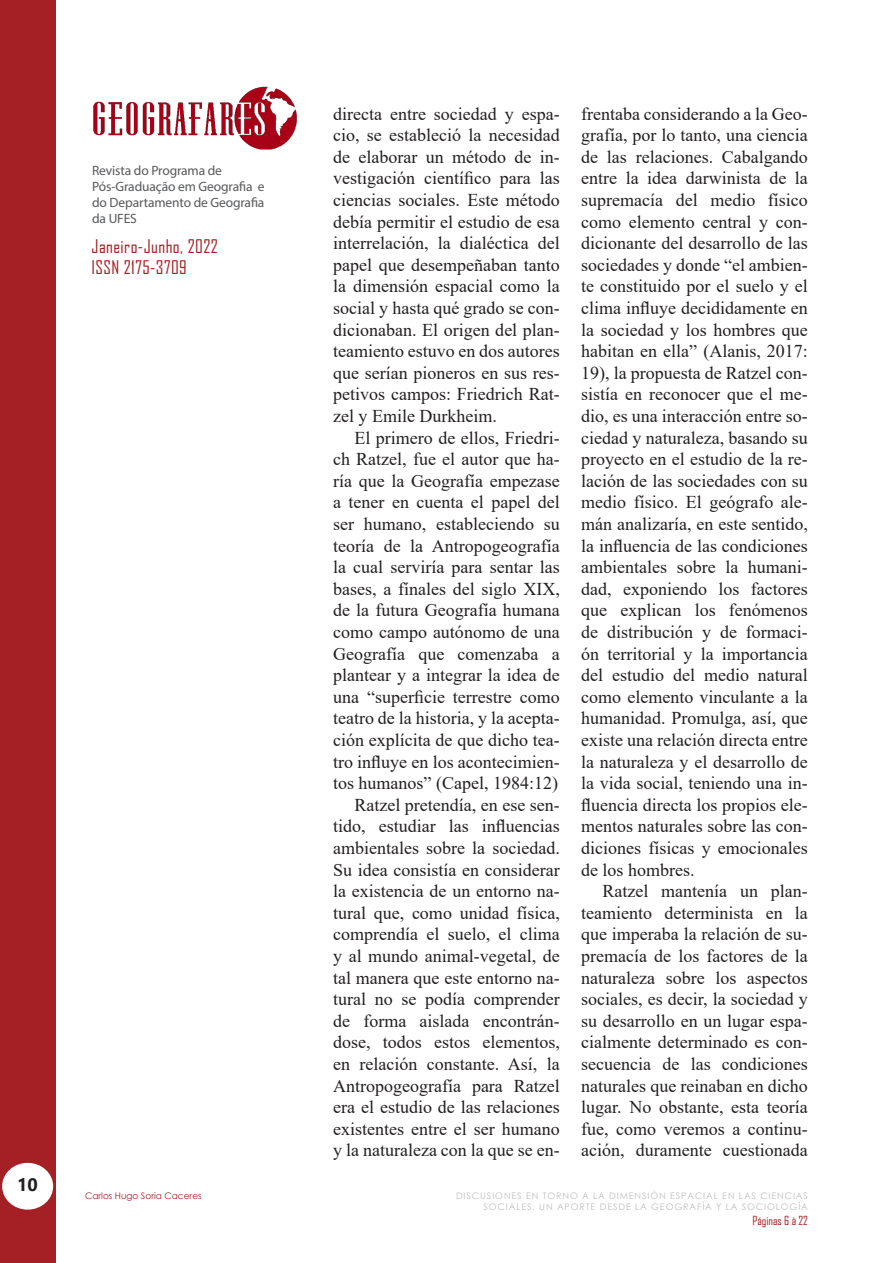
<style>
.page{position:relative;width:893px;height:1263px;background:#fff}
.page>*{position:absolute;margin:0;border:0;box-sizing:border-box;transform-origin:0 0}
.Corpo_do_Texto_Ofici{font:18px/21.6px "Times New Roman";color:#231f20;text-align:justify}
.t1{font:18px/21.6px "Agency FB";letter-spacing:.025em;color:#a52025}
.t2{font:700 18px "Segoe UI";color:#231f20}
.t3{font:13.5px/16.2px "Myriad Pro";letter-spacing:-.01em;color:#57585a}
.t4{font:12px "Agency FB";color:#a52025}
.t5{font:9px/10.8px "Century Gothic";letter-spacing:.1em;color:#bcbdc0;text-align:right}
.t6{font:9px "Century Gothic";color:#a52025}
</style>
<div class="page">
<div style="left:0;top:0;width:55px;height:1263px;background:#a52025"></div>
<div style="left:3px;top:1163px;width:49px;height:46px;background:#fff;border-radius:50%"></div>
<div style="left:2px;top:1163px;width:51px;height:46px;border:2px solid #fff;border-radius:50%"></div>
<img style="left:93px;top:86px;width:204px;height:64px">
<p class="t3" style="left:92px;top:162px;width:174px">Revista do Programa de<br>Pós-Graduação em Geografia e do Departamento de Geografia da UFES</p>
<p class="t1" style="left:92px;top:235px;width:128px">Janeiro-Junho, 2022<br>ISSN 2175-3709</p>
<p class="t2" style="left:17px;top:1167px;width:22px">10</p>
<p class="t6" style="left:85px;top:1190px;width:118px">Carlos Hugo Soria Caceres</p>
<p class="Corpo_do_Texto_Ofici" style="left:333px;top:102px;width:228px">directa entre sociedad y espa&shy;cio, se estableció la necesidad de elaborar un método de in&shy;vestigación científico para las ciencias sociales. Este método debía permitir el estudio de esa interrelación, la dialéctica del papel que desempeñaban tanto la dimensión espacial como la social y hasta qué grado se con&shy;dicionaban. El origen del plan&shy;teamiento estuvo en dos autores que serían pioneros en sus res&shy;petivos campos: Friedrich Rat&shy;zel y Emile Durkheim.</p>
<p class="Corpo_do_Texto_Ofici" style="left:333px;top:426px;width:228px;text-indent:21px">El primero de ellos, Friedri&shy;ch Ratzel, fue el autor que ha&shy;ría que la Geografía empezase a tener en cuenta el papel del ser humano, estableciendo su teoría de la Antropogeografía la cual serviría para sentar las bases, a fínales del siglo XIX, de la futura Geografía humana como campo autónomo de una Geografía que comenzaba a plantear y a integrar la idea de una “superficie terrestre como teatro de la historia, y la acepta&shy;ción explícita de que dicho tea&shy;tro influye en los acontecimien&shy;tos humanos” (Capel, 1984:12)</p>
<p class="Corpo_do_Texto_Ofici" style="left:333px;top:793px;width:228px;text-indent:21px">Ratzel pretendía, en ese sen&shy;tido, estudiar las influencias ambientales sobre la sociedad.<br>Su idea consistía en considerar la existencia de un entorno na&shy;tural que, como unidad física, comprendía el suelo, el clima y al mundo animal-vegetal, de tal manera que este entorno na&shy;tural no se podía comprender de forma aislada encontrán&shy;dose, todos estos elementos, en relación constante. Así, la Antropogeografía para Ratzel era el estudio de las relaciones existentes entre el ser humano y la naturaleza con la que se en-</p>
<p class="Corpo_do_Texto_Ofici" style="left:581px;top:102px;width:228px">frentaba considerando a la Geo&shy;grafía, por lo tanto, una ciencia de las relaciones. Cabalgando entre la idea darwinista de la supremacía del medio físico como elemento central y con&shy;dicionante del desarrollo de las sociedades y donde “el ambien&shy;te constituido por el suelo y el clima influye decididamente en la sociedad y los hombres que habitan en ella” (Alanis, 2017:<br>19), la propuesta de Ratzel con&shy;sistía en reconocer que el me&shy;dio, es una interacción entre so&shy;ciedad y naturaleza, basando su proyecto en el estudio de la re&shy;lación de las sociedades con su medio físico. El geógrafo ale&shy;mán analizaría, en este sentido, la influencia de las condiciones ambientales sobre la humani&shy;dad, exponiendo los factores que explican los fenómenos de distribución y de formaci&shy;ón territorial y la importancia del estudio del medio natural como elemento vinculante a la humanidad. Promulga, así, que existe una relación directa entre la naturaleza y el desarrollo de la vida social, teniendo una in&shy;fluencia directa los propios ele&shy;mentos naturales sobre las con&shy;diciones físicas y emocionales de los hombres.</p>
<p class="Corpo_do_Texto_Ofici" style="left:581px;top:880px;width:228px;text-indent:21px">Ratzel mantenía un plan&shy;teamiento determinista en la que imperaba la relación de su&shy;premacía de los factores de la naturaleza sobre los aspectos sociales, es decir, la sociedad y su desarrollo en un lugar espa&shy;cialmente determinado es con&shy;secuencia de las condiciones naturales que reinaban en dicho lugar. No obstante, esta teoría fue, como veremos a continu&shy;ación, duramente cuestionada</p>
<p class="t5" style="left:456px;top:1190px;width:353px">DISCUSIONES EN TORNO A LA DIMENSIÓN ESPACIAL EN LAS CIENCIAS<br>SOCIALES. UN APORTE DESDE LA GEOGRAFÍA Y LA SOCIOLOGÍA</p>
<p class="t4" style="left:752px;top:1213px;width:57px">Páginas 6 à 22</p>
</div>
